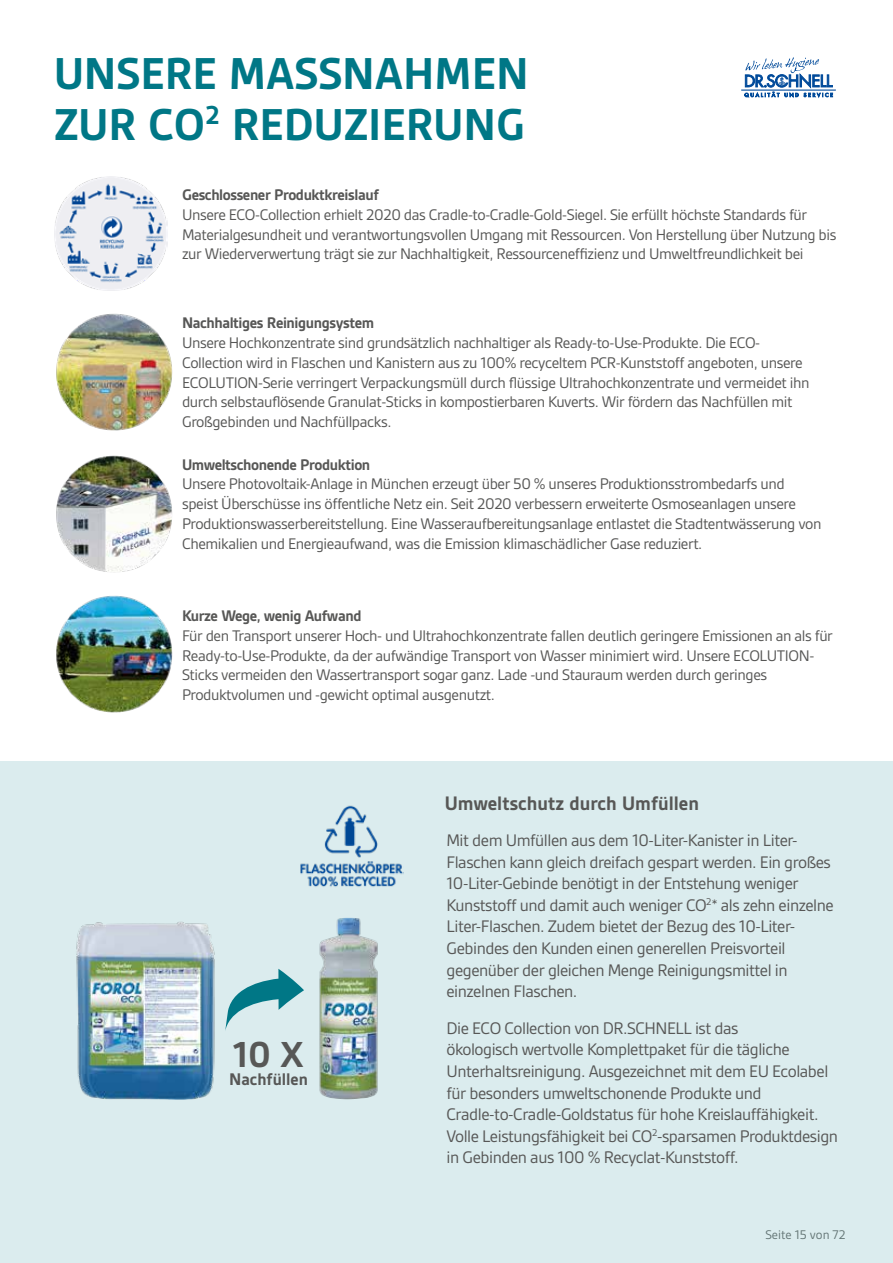
<style>
.page{position:relative;width:893px;height:1263px;background:#fff}
.page>*{position:absolute;margin:0;border:0;box-sizing:border-box;transform-origin:0 0}
.t1{font:700 48px/51px "Gesta";color:#007786}
.t2{font:700 38.85px "Gesta";color:#575756}
.t3{font:700 21px "Gesta";color:#575756}
.t4{font:700 18.15px "Gesta";color:#575756}
.t5{font:18px/21.6px "Gesta";letter-spacing:-.025em;color:#575756}
.t6{font:16.5px/19.8px "Gesta";letter-spacing:-.025em;color:#575756}
.t7{font:700 16.5px "Gesta";letter-spacing:-.025em;color:#575756}
.t8{font:13.5px "Gesta";color:#575756}
</style>
<div class="page">
<img style="left:56px;top:313px;width:117px;height:118px">
<img style="left:56px;top:455px;width:116px;height:118px">
<img style="left:54px;top:177px;width:114px;height:113px">
<img style="left:56px;top:595px;width:117px;height:118px">
<hr style="left:741px;top:90px;width:95px;height:1px;background:#004a9a">
<svg style="left:744px;top:57px;width:89px;height:40px"></svg>
<div style="left:0;top:761px;width:893px;height:502px;background:#dbecee"></div>
<svg style="left:235px;top:983px;width:22px;height:32px"></svg>
<img style="left:76px;top:921px;width:159px;height:179px">
<img style="left:257px;top:918px;width:121px;height:181px">
<img style="left:300px;top:805px;width:104px;height:82px">
<h1 class="t1" style="left:54px;top:48px;width:476px">UNSERE MASSNAHMEN<br>ZUR CO<sup>2</sup> REDUZIERUNG</h1>
<p class="t7" style="left:182px;top:185px;width:198px">Geschlossener Produktkreislauf</p>
<p class="t6" style="left:182px;top:204px;width:656px">Unsere ECO-Collection erhielt 2020 das Cradle-to-Cradle-Gold-Siegel. Sie erfüllt höchste Standards für<br>Materialgesundheit und verantwortungsvollen Umgang mit Ressourcen. Von Herstellung über Nutzung bis zur Wiederverwertung trägt sie zur Nachhaltigkeit, Ressourceneffizienz und Umweltfreundlichkeit bei</p>
<p class="t7" style="left:182px;top:314px;width:194px">Nachhaltiges Reinigungsystem</p>
<p class="t6" style="left:182px;top:333px;width:629px">Unsere Hochkonzentrate sind grundsätzlich nachhaltiger als Ready-to-Use-Produkte. Die ECO-Collection wird in Flaschen und Kanistern aus zu 100% recyceltem PCR-Kunststoff angeboten, unsere ECOLUTION-Serie verringert Verpackungsmüll durch flüssige Ultrahochkonzentrate und vermeidet ihn durch selbstauflösende Granulat-Sticks in kompostierbaren Kuverts. Wir fördern das Nachfüllen mit Großgebinden und Nachfüllpacks.</p>
<p class="t7" style="left:182px;top:455px;width:190px">Umweltschonende Produktion</p>
<p class="t6" style="left:182px;top:474px;width:641px">Unsere Photovoltaik-Anlage in München erzeugt über 50 % unseres Produktionsstrombedarfs und speist Überschüsse ins öffentliche Netz ein. Seit 2020 verbessern erweiterte Osmoseanlagen unsere Produktionswasserbereitstellung. Eine Wasseraufbereitungsanlage entlastet die Stadtentwässerung von Chemikalien und Energieaufwand, was die Emission klimaschädlicher Gase reduziert.</p>
<p class="t7" style="left:182px;top:606px;width:181px">Kurze Wege, wenig Aufwand</p>
<p class="t6" style="left:182px;top:625px;width:652px">Für den Transport unserer Hoch- und Ultrahochkonzentrate fallen deutlich geringere Emissionen an als für Ready-to-Use-Produkte, da der aufwändige Transport von Wasser minimiert wird. Unsere ECOLUTION-Sticks vermeiden den Wassertransport sogar ganz. Lade -und Stauraum werden durch geringes Produktvolumen und -gewicht optimal ausgenutzt.</p>
<h2 class="t2" style="left:233px;top:1033px;width:72px">10 X</h2>
<p class="t4" style="left:229px;top:1069px;width:80px">Nachfüllen</p>
<p class="t3" style="left:445px;top:791px;width:256px">Umweltschutz durch Umfüllen</p>
<p class="t5" style="left:446px;top:829px;width:389px">Mit dem Umfüllen aus dem 10-Liter-Kanister in Liter-Flaschen kann gleich dreifach gespart werden. Ein großes 10-Liter-Gebinde benötigt in der Entstehung weniger Kunststoff und damit auch weniger CO<sup>2</sup>* als zehn einzelne Liter-Flaschen. Zudem bietet der Bezug des 10-Liter-Gebindes den Kunden einen generellen Preisvorteil gegenüber der gleichen Menge Reinigungsmittel in einzelnen Flaschen.</p>
<p class="t5" style="left:446px;top:1017px;width:393px">Die ECO Collection von DR.SCHNELL ist das<br>ökologisch wertvolle Komplettpaket für die tägliche Unterhaltsreinigung. Ausgezeichnet mit dem EU Ecolabel für besonders umweltschonende Produkte und Cradle-to-Cradle-Goldstatus für hohe Kreislauffähigkeit.<br>Volle Leistungsfähigkeit bei CO<sup>2</sup>-sparsamen Produktdesign in Gebinden aus 100 % Recyclat-Kunststoff.</p>
<p class="t8" style="left:765px;top:1227px;width:82px">Seite 15 von 72</p>
</div>
